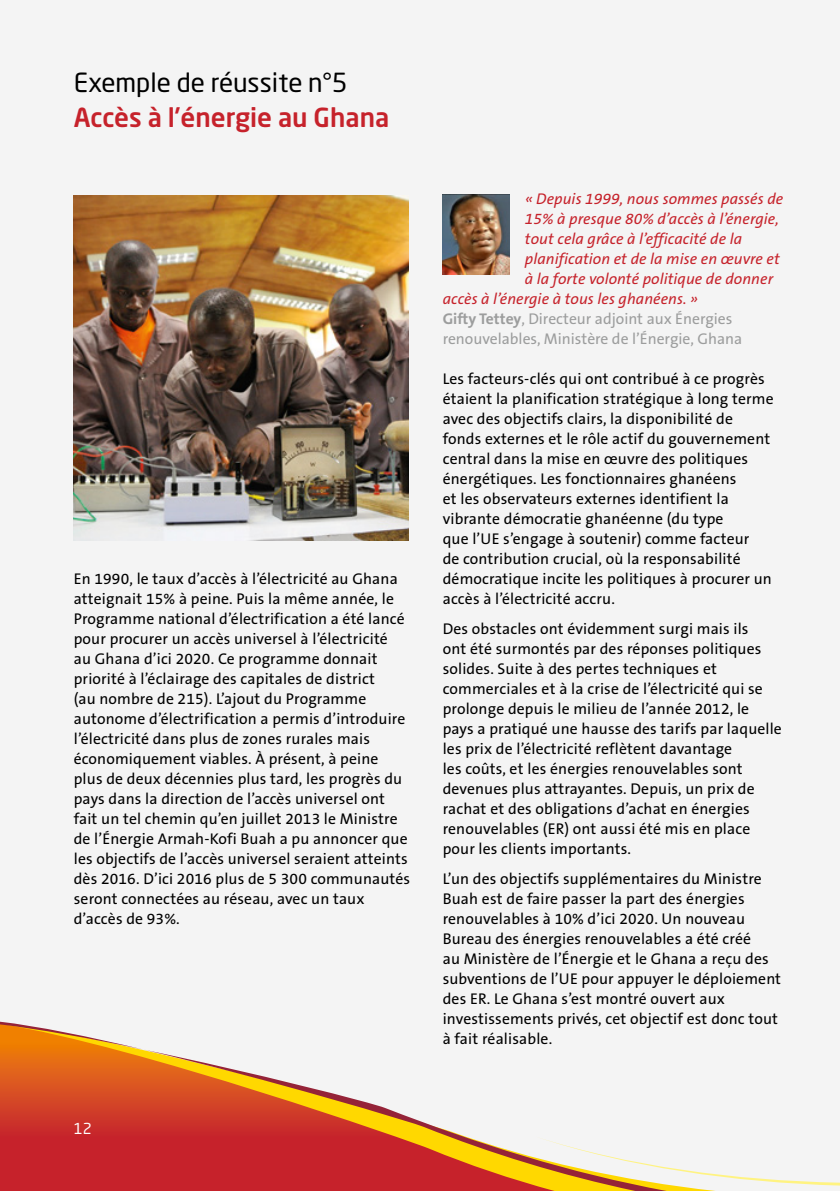
<style>
.page{position:relative;width:840px;height:1191px;background:#fff}
.page>*{position:absolute;margin:0;border:0;box-sizing:border-box;transform-origin:0 0}
.t1{font:500 26px "Neo Sans Pro";color:#c6222b}
.t2{font:26px "Neo Sans Pro";color:#000}
.t3{font:15.6px/20px "The Sans B5 Plain";letter-spacing:.01em;color:#000}
.t4{font:italic 15.6px "The Sans B5 Plain";letter-spacing:.005em;color:#c6222b}
.t5{font:15.6px "The Sans B5 Plain";color:#9c9d9d}
.t6{font:15px "Neo Sans Pro";color:#fff}
.s1{font-family:"The Sans B7";font-weight:700}
</style>
<div class="page">
<div style="left:0;top:0;width:839px;height:1191px;background:#f4f4f4"></div>
<svg style="left:0;top:1021px;width:666px;height:170px"></svg>
<svg style="left:535px;top:1136px;width:304px;height:49px"></svg>
<img style="left:442px;top:194px;width:67px;height:81px">
<img style="left:74px;top:196px;width:334px;height:345px">
<h1 class="t2" style="left:74px;top:67px;width:275px">Exemple de réussite n°5</h1>
<h1 class="t1" style="left:74px;top:101px;width:317px">Accès à l’énergie au Ghana</h1>
<p class="t3" style="left:74px;top:569px;width:338px">En 1990, le taux d’accès à l’électricité au Ghana atteignait 15% à peine. Puis la même année, le Programme national d’électrification a été lancé pour procurer un accès universel à l’électricité<br>au Ghana d’ici 2020. Ce programme donnait priorité à l’éclairage des capitales de district<br>(au nombre de 215). L’ajout du Programme autonome d’électrification a permis d’introduire l’électricité dans plus de zones rurales mais économiquement viables. À présent, à peine plus de deux décennies plus tard, les progrès du pays dans la direction de l’accès universel ont fait un tel chemin qu’en juillet 2013 le Ministre de l’Énergie Armah-Kofi Buah a pu annoncer que les objectifs de l’accès universel seraient atteints dès 2016. D’ici 2016 plus de 5 300 communautés seront connectées au réseau, avec un taux d’accès de 93%.</p>
<p class="t6" style="left:74px;top:1119px;width:20px">12</p>
<p class="t4" style="left:524px;top:190px;width:259px">« Depuis 1999, nous sommes passés de</p>
<p class="t4" style="left:524px;top:210px;width:255px">15% à presque 80% d’accès à l’énergie,</p>
<p class="t4" style="left:524px;top:230px;width:218px">tout cela grâce à l’efficacité de la</p>
<p class="t4" style="left:524px;top:250px;width:256px">planification et de la mise en œuvre et</p>
<p class="t4" style="left:524px;top:270px;width:249px">à la forte volonté politique de donner</p>
<p class="t4" style="left:442px;top:290px;width:257px">accès à l’énergie à tous les ghanéens. »</p>
<p class="t5" style="left:442px;top:310px;width:291px"><span class="s1">Gifty Tettey</span>, Directeur adjoint aux Énergies</p>
<p class="t5" style="left:442px;top:330px;width:301px">renouvelables, Ministère de l’Énergie, Ghana</p>
<p class="t3" style="left:442px;top:369px;width:332px">Les facteurs-clés qui ont contribué à ce progrès étaient la planification stratégique à long terme avec des objectifs clairs, la disponibilité de fonds externes et le rôle actif du gouvernement central dans la mise en œuvre des politiques énergétiques. Les fonctionnaires ghanéens<br>et les observateurs externes identifient la vibrante démocratie ghanéenne (du type<br>que l’UE s’engage à soutenir) comme facteur<br>de contribution crucial, où la responsabilité démocratique incite les politiques à procurer un accès à l’électricité accru.</p>
<p class="t3" style="left:442px;top:619px;width:340px">Des obstacles ont évidemment surgi mais ils<br>ont été surmontés par des réponses politiques solides. Suite à des pertes techniques et commerciales et à la crise de l’électricité qui se prolonge depuis le milieu de l’année 2012, le pays a pratiqué une hausse des tarifs par laquelle les prix de l’électricité reflètent davantage<br>les coûts, et les énergies renouvelables sont devenues plus attrayantes. Depuis, un prix de rachat et des obligations d’achat en énergies renouvelables (ER) ont aussi été mis en place pour les clients importants.</p>
<p class="t3" style="left:442px;top:869px;width:340px">L’un des objectifs supplémentaires du Ministre Buah est de faire passer la part des énergies renouvelables à 10% d’ici 2020. Un nouveau Bureau des énergies renouvelables a été créé<br>au Ministère de l’Énergie et le Ghana a reçu des subventions de l’UE pour appuyer le déploiement des ER. Le Ghana s’est montré ouvert aux investissements privés, cet objectif est donc tout à fait réalisable.</p>
</div>
